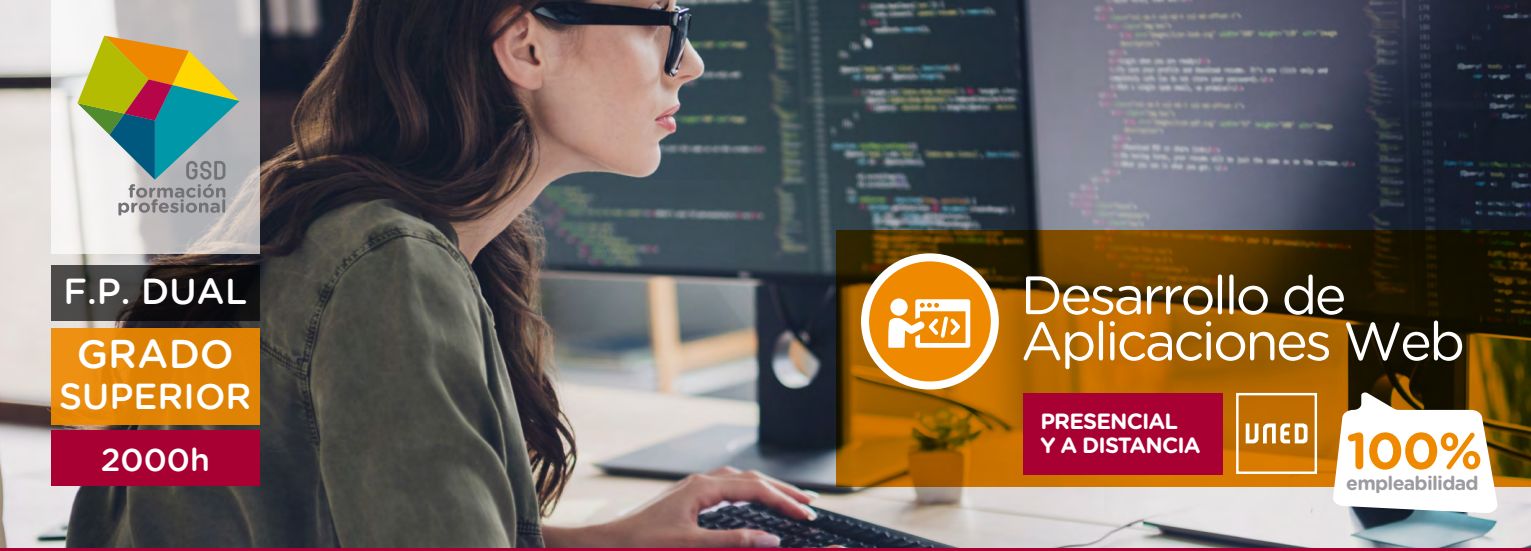
<style>
.page{position:relative;width:1531px;height:551px;background:#fff}
.page>*{position:absolute;margin:0;border:0;box-sizing:border-box;transform-origin:0 0}
.t1{font:54px/46px "Gotham Rounded";letter-spacing:-.05em;color:#fff}
.t2{font:700 51.4px "Gotham Rounded";color:#ef8a00}
.t3{font:500 40px "Gotham Rounded";color:#fff}
.t4{font:500 36px "Gotham Rounded";color:#fff}
.t5{font:500 32px "Gotham Rounded";color:#fff}
.t6{font:700 22px/24px "Gotham Rounded";letter-spacing:-.04em;color:#fff}
.t7{font:700 19.6px "Gotham Rounded";letter-spacing:-.04em;color:#9d9ba0}
</style>
<div class="page">
<svg style="left:0;top:547px;width:1531px;height:3px;background:#972649"></svg>
<img style="left:0;top:0;width:1531px;height:547px">
<svg style="left:51px;top:0;width:208px;height:253px"></svg>
<svg style="left:77px;top:36px;width:163px;height:179px;background:#a0ac8c"></svg>
<div style="left:51px;top:327px;width:208px;height:97px;background:linear-gradient(to right,#ea8c0d,#dc7f01)"></div>
<div style="left:51px;top:430px;width:208px;height:55px;background:#a90034"></div>
<svg style="left:51px;top:265px;width:208px;height:56px;background:#272525"></svg>
<svg style="left:836px;top:230px;width:695px;height:256px;background:#754701"></svg>
<svg style="left:865px;top:257px;width:130px;height:128px;background:#f0981f"></svg>
<div style="left:861px;top:253px;width:138px;height:136px;border:8px solid #fff;border-radius:50%"></div>
<div style="left:1236px;top:392px;width:81px;height:81px;border:2px solid #fff"></div>
<svg style="left:1245px;top:423px;width:62px;height:20px"></svg>
<div style="left:1023px;top:392px;width:200px;height:82px;background:#a90034"></div>
<svg style="left:888px;top:299px;width:82px;height:48px"></svg>
<svg style="left:1332px;top:391px;width:166px;height:122px"></svg>
<p class="t4" style="left:63px;top:270px;width:185px">F.P. DUAL</p>
<p class="t1" style="left:1020px;top:271px;width:446px">Desarrollo de<br>Aplicaciones Web</p>
<p class="t3" style="left:77px;top:331px;width:159px">GRADO</p>
<p class="t4" style="left:59px;top:376px;width:194px">SUPERIOR</p>
<p class="t5" style="left:101px;top:441px;width:110px">2000h</p>
<p class="t6" style="left:1040px;top:408px;width:162px">PRESENCIAL<br>Y A DISTANCIA</p>
<p class="t2" style="left:1346px;top:412px;width:138px">100%</p>
<p class="t7" style="left:1346px;top:468px;width:134px">empleabilidad</p>
</div>
